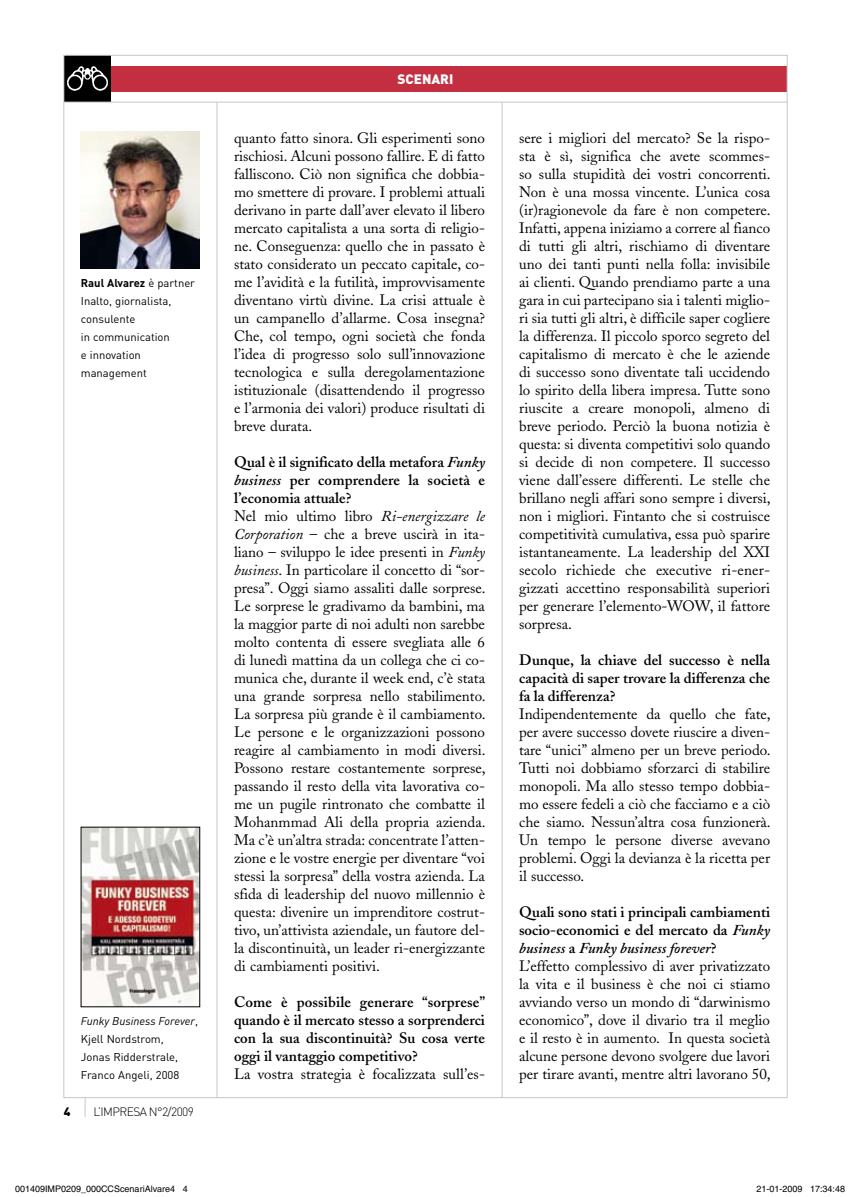
<style>
.page{position:relative;width:851px;height:1197px;background:#fff}
.page>*{position:absolute;margin:0;border:0;box-sizing:border-box;transform-origin:0 0}
.t1{font:15px/18px "Adobe Caslon";color:#000;text-align:justify}
.t2{font:600 15px/18px "Adobe Caslon";color:#000;text-align:justify}
.t3{font:900 13.5px "DIN";color:#fff}
.t4{font:300 12px "DIN";letter-spacing:-.05em;color:#000}
.t5{font:11.25px/18px "DIN";color:#000}
.t6{font:9px "Helvetica";color:#000}
.s1{font-weight:700}
.s2{font-style:italic}
.s3{font-weight:600}
.s4{font-weight:600;font-style:italic}
</style>
<div class="page">
<div style="left:79px;top:66px;width:708px;height:25px;background:#c32e41"></div>
<div style="left:64px;top:55px;width:47px;height:47px;background:#000"></div>
<img style="left:67px;top:66px;width:41px;height:25px">
<svg style="left:85px;top:1097px;width:1px;height:19px"></svg>
<hr style="left:64px;top:102px;width:723px;height:1px;background:#c5c6c8">
<hr style="left:216px;top:102px;width:1px;height:995px;background:#c5c6c8">
<hr style="left:501px;top:102px;width:1px;height:995px;background:#c5c6c8">
<img style="left:83px;top:828px;width:115px;height:176px">
<img style="left:81px;top:132px;width:119px;height:136px">
<p class="t5" style="left:81px;top:273px;width:116px"><span class="s1">Raul Alvarez</span> è partner<br>Inalto, giornalista, consulente<br>in communication<br>e innovation management</p>
<p class="t5" style="left:81px;top:1011px;width:119px"><span class="s2">Funky Business Forever</span>,<br>Kjell Nordstrom,<br>Jonas Ridderstrale,<br>Franco Angeli, 2008</p>
<p class="t4" style="left:94px;top:1103px;width:102px">L’IMPRESA N°2/2009</p>
<p class="t3" style="left:397px;top:70px;width:57px">SCENARI</p>
<p class="t1" style="left:234px;top:129px;width:252px">quanto fatto sinora. Gli esperimenti sono rischiosi. Alcuni possono fallire. E di fatto falliscono. Ciò non significa che dobbia&shy;mo smettere di provare. I problemi attuali derivano in parte dall’aver elevato il libero mercato capitalista a una sorta di religio&shy;ne. Conseguenza: quello che in passato è stato considerato un peccato capitale, co&shy;me l’avidità e la futilità, improvvisamente diventano virtù divine. La crisi attuale è un campanello d’allarme. Cosa insegna?<br>Che, col tempo, ogni società che fonda l’idea di progresso solo sull’innovazione tecnologica e sulla deregolamentazione istituzionale (disattendendo il progresso e l’armonia dei valori) produce risultati di breve durata.</p>
<p class="t1" style="left:234px;top:453px;width:253px;text-align:left"><span class="s3">Qual è il significato della metafora</span> <span class="s4">Funky business</span> <span class="s3">per comprendere la società e l’economia attuale?<br></span>Nel mio ultimo libro <span class="s2">Ri-energizzare le Corporation</span> – che a breve uscirà in ita&shy;liano – sviluppo le idee presenti in <span class="s2">Funky business</span>. In particolare il concetto di “sor&shy;presa”. Oggi siamo assaliti dalle sorprese.<br>Le sorprese le gradivamo da bambini, ma la maggior parte di noi adulti non sarebbe molto contenta di essere svegliata alle 6 di lunedì mattina da un collega che ci co&shy;munica che, durante il week end, c’è stata una grande sorpresa nello stabilimento.<br>La sorpresa più grande è il cambiamento.<br>Le persone e le organizzazioni possono reagire al cambiamento in modi diversi.<br>Possono restare costantemente sorprese, passando il resto della vita lavorativa co&shy;me un pugile rintronato che combatte il Mohanmmad Ali della propria azienda.<br>Ma c’è un’altra strada: concentrate l’atten&shy;zione e le vostre energie per diventare “voi stessi la sorpresa” della vostra azienda. La sfida di leadership del nuovo millennio è questa: divenire un imprenditore costrut&shy;tivo, un’attivista aziendale, un fautore del&shy;la discontinuità, un leader ri-energizzante di cambiamenti positivi.</p>
<p class="t2" style="left:234px;top:992px;width:253px">Come è possibile generare “sorprese” quando è il mercato stesso a sorprenderci con la sua discontinuità? Su cosa verte oggi il vantaggio competitivo?</p>
<p class="t1" style="left:234px;top:1065px;width:252px">La vostra strategia è focalizzata sull’es-</p>
<p class="t1" style="left:519px;top:129px;width:253px">sere i migliori del mercato? Se la rispo&shy;sta è sì, significa che avete scommes&shy;so sulla stupidità dei vostri concorrenti.<br>Non è una mossa vincente. L’unica cosa (ir)ragionevole da fare è non competere.<br>Infatti, appena iniziamo a correre al fianco di tutti gli altri, rischiamo di diventare uno dei tanti punti nella folla: invisibile ai clienti. Quando prendiamo parte a una gara in cui partecipano sia i talenti miglio&shy;ri sia tutti gli altri, è difficile saper cogliere la differenza. Il piccolo sporco segreto del capitalismo di mercato è che le aziende di successo sono diventate tali uccidendo lo spirito della libera impresa. Tutte sono riuscite a creare monopoli, almeno di breve periodo. Perciò la buona notizia è questa: si diventa competitivi solo quando si decide di non competere. Il successo viene dall’essere differenti. Le stelle che brillano negli affari sono sempre i diversi, non i migliori. Fintanto che si costruisce competitività cumulativa, essa può sparire istantaneamente. La leadership del XXI secolo richiede che executive ri-ener&shy;gizzati accettino responsabilità superiori per generare l’elemento-WOW, il fattore sorpresa.</p>
<p class="t2" style="left:519px;top:650px;width:252px">Dunque, la chiave del successo è nella capacità di saper trovare la differenza che fa la differenza?</p>
<p class="t1" style="left:519px;top:705px;width:253px">Indipendentemente da quello che fate, per avere successo dovete riuscire a diven&shy;tare “unici” almeno per un breve periodo.<br>Tutti noi dobbiamo sforzarci di stabilire monopoli. Ma allo stesso tempo dobbia&shy;mo essere fedeli a ciò che facciamo e a ciò che siamo. Nessun’altra cosa funzionerà.<br>Un tempo le persone diverse avevano problemi. Oggi la devianza è la ricetta per il successo.</p>
<p class="t1" style="left:519px;top:903px;width:253px;text-align:left"><span class="s3">Quali sono stati i principali cambiamenti socio-economici e del mercato da</span> <span class="s4">Funky business</span> <span class="s3">a</span> <span class="s4">Funky business forever</span><span class="s3">?<br></span>L’effetto complessivo di aver privatizzato la vita e il business è che noi ci stiamo avviando verso un mondo di “darwinismo economico”, dove il divario tra il meglio e il resto è in aumento. In questa società alcune persone devono svolgere due lavori per tirare avanti, mentre altri lavorano 50,</p>
<p class="t6" style="left:15px;top:1183px;width:174px">001409IMP0209_000CCScenariAlvare4 4</p>
<p class="t6" style="left:756px;top:1183px;width:90px">21-01-2009 17:34:48</p>
</div>
